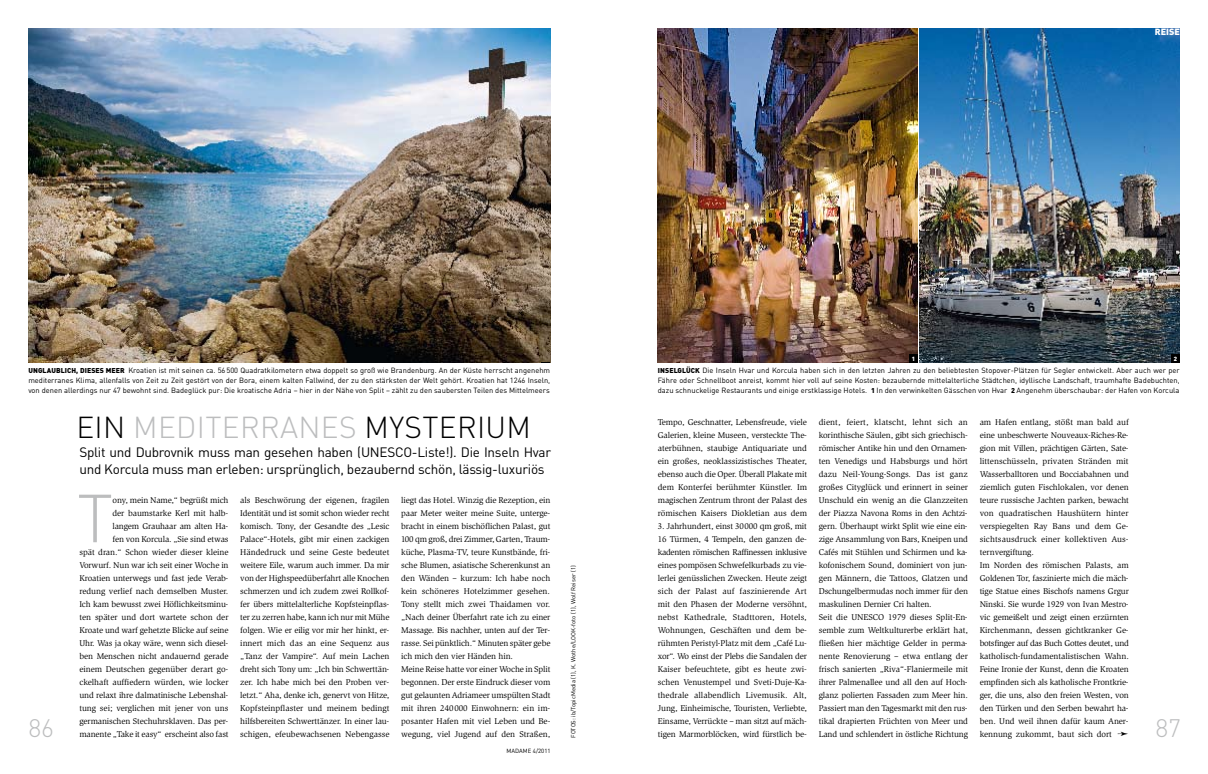
<style>
.page{position:relative;width:1208px;height:774px;background:#fff}
.page>*{position:absolute;margin:0;border:0;box-sizing:border-box;transform-origin:0 0}
.t1{font:300 66.8px "DINOT";color:#bcbdbe}
.t2{font:300 30px "DINOT";letter-spacing:.01em;color:#000}
.t3{font:300 25px "DINOT";color:#bcbdbe}
.t4{font:13.5px/17px "DINOT";letter-spacing:-.02em;color:#000}
.t5{font:900 9px "DINOT";letter-spacing:.01em;color:#fff}
.t6{font:8.6px/13px "Slimbach Std";letter-spacing:-.015em;color:#000}
.t7{font:7.5px/10px "DINOT";letter-spacing:.005em;color:#000;text-align:justify}
.t8{font:6px "DINOT";color:#000}
.t9{font:900 6px "DINOT";color:#fff}
.s1{font-weight:900;font-size:7px}
.s2{color:#bcbdbe}
</style>
<div class="page">
<img style="left:920px;top:28px;width:259px;height:335px">
<img style="left:28px;top:28px;width:522px;height:335px">
<img style="left:658px;top:28px;width:259px;height:335px">
<div style="left:909px;top:354px;width:8px;height:9px;background:#000"></div>
<div style="left:1171px;top:354px;width:8px;height:9px;background:#000"></div>
<p class="t5" style="left:1154px;top:25px;width:27px">REISE</p>
<p class="t9" style="left:911px;top:355px;width:5px">1</p>
<p class="t9" style="left:1173px;top:355px;width:5px">2</p>
<p class="t7" style="left:28px;top:365px;width:523px"><span class="s1">UNGLAUBLICH, DIESES MEER</span> Kroatien ist mit seinen ca. 56500 Quadratkilometern etwa doppelt so groß wie Brandenburg. An der Küste herrscht angenehm mediterranes Klima, allenfalls von Zeit zu Zeit gestört von der Bora, einem kalten Fallwind, der zu den stärksten der Welt gehört. Kroatien hat 1246 Inseln, von denen allerdings nur 47 bewohnt sind. Badeglück pur: Die kroatische Adria – hier in der Nähe von Split – zählt zu den saubersten Teilen des Mittelmeers</p>
<p class="t7" style="left:658px;top:365px;width:523px"><span class="s1">INSELGLÜCK</span> Die Inseln Hvar und Korcula haben sich in den letzten Jahren zu den beliebtesten Stopover-Plätzen für Segler entwickelt. Aber auch wer per Fähre oder Schnellboot anreist, kommt hier voll auf seine Kosten: bezaubernde mittelalterliche Städtchen, idyllische Landschaft, traumhafte Badebuchten, dazu schnuckelige Restaurants und einige erstklassige Hotels. <span class="s1">1</span> In den verwinkelten Gässchen von Hvar <span class="s1">2</span> Angenehm überschaubar: der Hafen von Korcula</p>
<h3 class="t3" style="left:28px;top:711px;width:27px">86</h3>
<h2 class="t2" style="left:76px;top:407px;width:456px">EIN <span class="s2">MEDITERRANES</span> MYSTERIUM</h2>
<h3 class="t4" style="left:79px;top:443px;width:473px">Split und Dubrovnik muss man gesehen haben (UNESCO-Liste!). Die Inseln Hvar und Korcula muss man erleben: ursprünglich, bezaubernd schön, lässig-luxuriös</h3>
<h1 class="t1" style="left:77px;top:473px;width:38px">T</h1>
<p class="t6" style="left:79px;top:494px;width:151px;text-align:right">ony, mein Name,“ begrüßt mich<br>der baumstarke Kerl mit halb-<br>langem Grauhaar am alten Ha-<br>fen von Korcula. „Sie sind etwas<br>spät dran.“ Schon wieder dieser kleine Vorwurf. Nun war ich seit einer Woche in Kroatien unterwegs und fast jede Verab&shy;redung verlief nach demselben Muster.<br>Ich kam bewusst zwei Höflichkeitsminu&shy;ten später und dort wartete schon der Kroate und warf gehetzte Blicke auf seine Uhr. Was ja okay wäre, wenn sich diesel&shy;ben Menschen nicht andauernd gerade einem Deutschen gegenüber derart go&shy;ckelhaft auffiedern würden, wie locker und relaxt ihre dalmatinische Lebenshal&shy;tung sei; verglichen mit jener von uns germanischen Stechuhrsklaven. Das per&shy;manente „Take it easy“ erscheint also fast</p>
<p class="t6" style="left:240px;top:494px;width:151px;text-align:justify">als Beschwörung der eigenen, fragilen Identität und ist somit schon wieder recht komisch. Tony, der Gesandte des „Lesic Palace“-Hotels, gibt mir einen zackigen Händedruck und seine Geste bedeutet weitere Eile, warum auch immer. Da mir von der Highspeedüberfahrt alle Knochen schmerzen und ich zudem zwei Rollkof&shy;fer übers mittelalterliche Kopfsteinpflas&shy;ter zu zerren habe, kann ich nur mit Mühe folgen. Wie er eilig vor mir her hinkt, er&shy;innert mich das an eine Sequenz aus „Tanz der Vampire“. Auf mein Lachen dreht sich Tony um: „Ich bin Schwerttän&shy;zer. Ich habe mich bei den Proben ver&shy;letzt.“ Aha, denke ich, genervt von Hitze, Kopfsteinpflaster und meinem bedingt hilfsbereiten Schwerttänzer. In einer lau&shy;schigen, efeubewachsenen Nebengasse</p>
<p class="t6" style="left:401px;top:494px;width:151px">liegt das Hotel. Winzig die Rezeption, ein paar Meter weiter meine Suite, unterge&shy;bracht in einem bischöflichen Palast, gut 100 qm groß, drei Zimmer, Garten, Traum&shy;küche, Plasma-TV, teure Kunstbände, fri&shy;sche Blumen, asiatische Scherenkunst an den Wänden – kurzum: Ich habe noch kein schöneres Hotelzimmer gesehen.<br>Tony stellt mich zwei Thaidamen vor. „Nach deiner Überfahrt rate ich zu einer Massage. Bis nachher, unten auf der Ter&shy;rasse. Sei pünktlich.“ Minuten später gebe ich mich den vier Händen hin.<br>Meine Reise hatte vor einer Woche in Split begonnen. Der erste Eindruck dieser vom gut gelaunten Adriameer umspülten Stadt mit ihren 240000 Einwohnern: ein im&shy;posanter Hafen mit viel Leben und Be&shy;wegung, viel Jugend auf den Straßen,</p>
<p class="t8" style="left:506px;top:747px;width:45px">MADAME 4/2011</p>
<p class="t8" style="left:569px;top:738px;width:174px;rotate:-90deg">FOTOS: ib/TopicMedia (1), K. Wothe/LOOK-foto (1), Wolf Reiser (1)</p>
<p class="t6" style="left:658px;top:416px;width:151px;text-align:justify">Tempo, Geschnatter, Lebensfreude, viele Galerien, kleine Museen, versteckte The&shy;aterbühnen, staubige Antiquariate und ein großes, neoklassizistisches Theater, ebenso auch die Oper. Überall Plakate mit dem Konterfei berühmter Künstler. Im magischen Zentrum thront der Palast des römischen Kaisers Diokletian aus dem</p>
<p class="t6" style="left:658px;top:520px;width:151px;text-align:justify">3. Jahrhundert, einst 30000 qm groß, mit 16 Türmen, 4 Tempeln, den ganzen de&shy;kadenten römischen Raffinessen inklusive eines pompösen Schwefelkurbads zu vie&shy;lerlei genüsslichen Zwecken. Heute zeigt sich der Palast auf faszinierende Art mit den Phasen der Moderne versöhnt, nebst Kathedrale, Stadttoren, Hotels, Wohnungen, Geschäften und dem be&shy;rühmten Peristyl-Platz mit dem „Café Lu&shy;xor“. Wo einst der Plebs die Sandalen der Kaiser befeuchtete, gibt es heute zwi&shy;schen Venustempel und Sveti-Duje-Ka&shy;thedrale allabendlich Livemusik. Alt, Jung, Einheimische, Touristen, Verliebte, Einsame, Verrückte – man sitzt auf mäch&shy;tigen Marmorblöcken, wird fürstlich be-</p>
<p class="t6" style="left:819px;top:416px;width:151px">dient, feiert, klatscht, lehnt sich an korinthische Säulen, gibt sich griechisch&shy;römischer Antike hin und den Ornamen&shy;ten Venedigs und Habsburgs und hört dazu Neil-Young-Songs. Das ist ganz großes Cityglück und erinnert in seiner Unschuld ein wenig an die Glanzzeiten der Piazza Navona Roms in den Achtzi&shy;gern. Überhaupt wirkt Split wie eine ein&shy;zige Ansammlung von Bars, Kneipen und Cafés mit Stühlen und Schirmen und ka&shy;kofonischem Sound, dominiert von jun&shy;gen Männern, die Tattoos, Glatzen und Dschungelbermudas noch immer für den maskulinen Dernier Cri halten.<br>Seit die UNESCO 1979 dieses Split-En&shy;semble zum Weltkulturerbe erklärt hat, fließen hier mächtige Gelder in perma&shy;nente Renovierung – etwa entlang der frisch sanierten „Riva“-Flaniermeile mit ihrer Palmenallee und all den auf Hoch&shy;glanz polierten Fassaden zum Meer hin.<br>Passiert man den Tagesmarkt mit den rus&shy;tikal drapierten Früchten von Meer und Land und schlendert in östliche Richtung</p>
<p class="t6" style="left:979px;top:416px;width:151px">am Hafen entlang, stößt man bald auf eine unbeschwerte Nouveaux-Riches-Re&shy;gion mit Villen, prächtigen Gärten, Sate&shy;littenschüsseln, privaten Stränden mit Wasserballtoren und Bocciabahnen und ziemlich guten Fischlokalen, vor denen teure russische Jachten parken, bewacht von quadratischen Haushütern hinter verspiegelten Ray Bans und dem Ge&shy;sichtsausdruck einer kollektiven Aus&shy;ternvergiftung.<br>Im Norden des römischen Palasts, am Goldenen Tor, faszinierte mich die mäch&shy;tige Statue eines Bischofs namens Grgur Ninski. Sie wurde 1929 von Ivan Mestro&shy;vic gemeißelt und zeigt einen erzürnten Kirchenmann, dessen gichtkranker Ge&shy;botsfinger auf das Buch Gottes deutet, und katholisch-fundamentalistischen Wahn.<br>Feine Ironie der Kunst, denn die Kroaten empfinden sich als katholische Frontkrie&shy;ger, die uns, also den freien Westen, von den Türken und den Serben bewahrt ha&shy;ben. Und weil ihnen dafür kaum Aner&shy;kennung zukommt, baut sich dort</p>
<h3 class="t3" style="left:1155px;top:711px;width:27px">87</h3>
</div>
